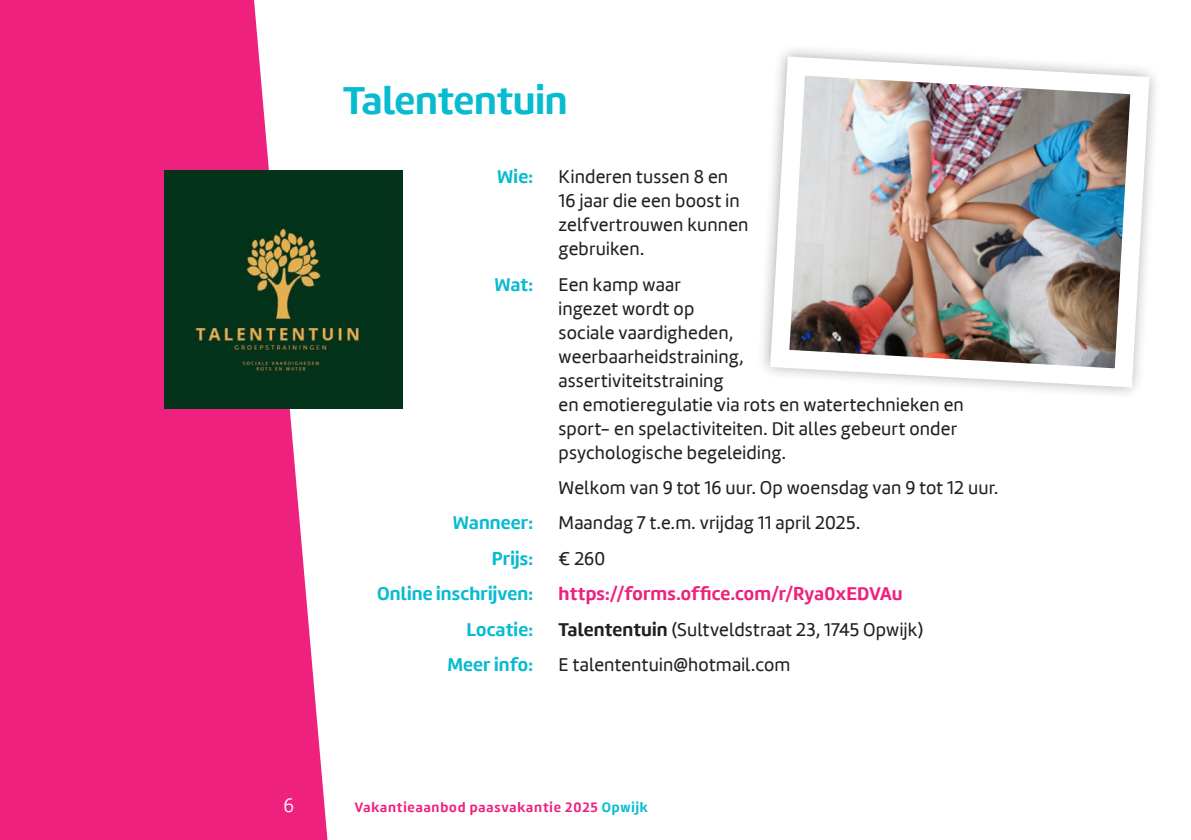
<style>
.page{position:relative;width:1191px;height:840px;background:#fff}
.page>*{position:absolute;margin:0;border:0;box-sizing:border-box;transform-origin:0 0}
.Titel3{font:700 40px "Marine";letter-spacing:-.005em;color:#08bbd0}
.t1{font:300 20px "Marine";color:#fff}
.lopende_tekst{font:19px/24px "Marine";letter-spacing:.01em;color:#231f20}
.lopende_tekst-2{font:700 19px "Marine";letter-spacing:.01em;color:#08bbd0}
.lopende_tekst-3{font:700 19px "Marine";letter-spacing:.01em;color:#ee217f}
.t2{font:700 14px "Marine";letter-spacing:.06em;color:#ee217f}
.s1{font-weight:700}
.s2{color:#08bbd0}
</style>
<div class="page">
<svg style="left:0;top:0;width:329px;height:839px;background:#ef3389"></svg>
<img style="left:164px;top:170px;width:239px;height:238px">
<img style="left:762px;top:49px;width:393px;height:345px">
<p class="Titel3" style="left:343px;top:74px;width:226px">Talententuin</p>
<p class="lopende_tekst-2" style="left:497px;top:164px;width:37px">Wie:</p>
<p class="lopende_tekst" style="left:558px;top:165px;width:191px">Kinderen tussen 8 en<br>16 jaar die een boost in zelfvertrouwen kunnen gebruiken.</p>
<p class="lopende_tekst-2" style="left:494px;top:271px;width:40px">Wat:</p>
<p class="lopende_tekst" style="left:558px;top:272px;width:407px">Een kamp waar<br>ingezet wordt op<br>sociale vaardigheden,<br>weerbaarheidstraining,<br>assertiviteitstraining<br>en emotieregulatie via rots en watertechnieken en sport- en spelactiviteiten. Dit alles gebeurt onder psychologische begeleiding.</p>
<p class="lopende_tekst" style="left:558px;top:475px;width:441px">Welkom van 9 tot 16 uur. Op woensdag van 9 tot 12 uur.</p>
<p class="lopende_tekst-2" style="left:453px;top:510px;width:82px">Wanneer:</p>
<p class="lopende_tekst" style="left:558px;top:511px;width:303px">Maandag 7 t.e.m. vrijdag 11 april 2025.</p>
<p class="lopende_tekst-2" style="left:492px;top:545px;width:43px">Prijs:</p>
<p class="lopende_tekst" style="left:558px;top:546px;width:48px">€ 260</p>
<p class="lopende_tekst-2" style="left:377px;top:581px;width:157px">Online inschrijven:</p>
<p class="lopende_tekst-3" style="left:558px;top:581px;width:345px">https://forms.office.com/r/Rya0xEDVAu</p>
<p class="lopende_tekst-2" style="left:466px;top:616px;width:68px">Locatie:</p>
<p class="lopende_tekst" style="left:558px;top:617px;width:366px"><span class="s1">Talententuin</span> (Sultveldstraat 23, 1745 Opwijk)</p>
<p class="lopende_tekst-2" style="left:447px;top:651px;width:87px">Meer info:</p>
<p class="lopende_tekst" style="left:558px;top:652px;width:233px">E talententuin@hotmail.com</p>
<p class="t1" style="left:283px;top:792px;width:12px">6</p>
<p class="t2" style="left:355px;top:797px;width:295px">Vakantieaanbod paasvakantie 2025 <span class="s2">Opwijk</span></p>
</div>
